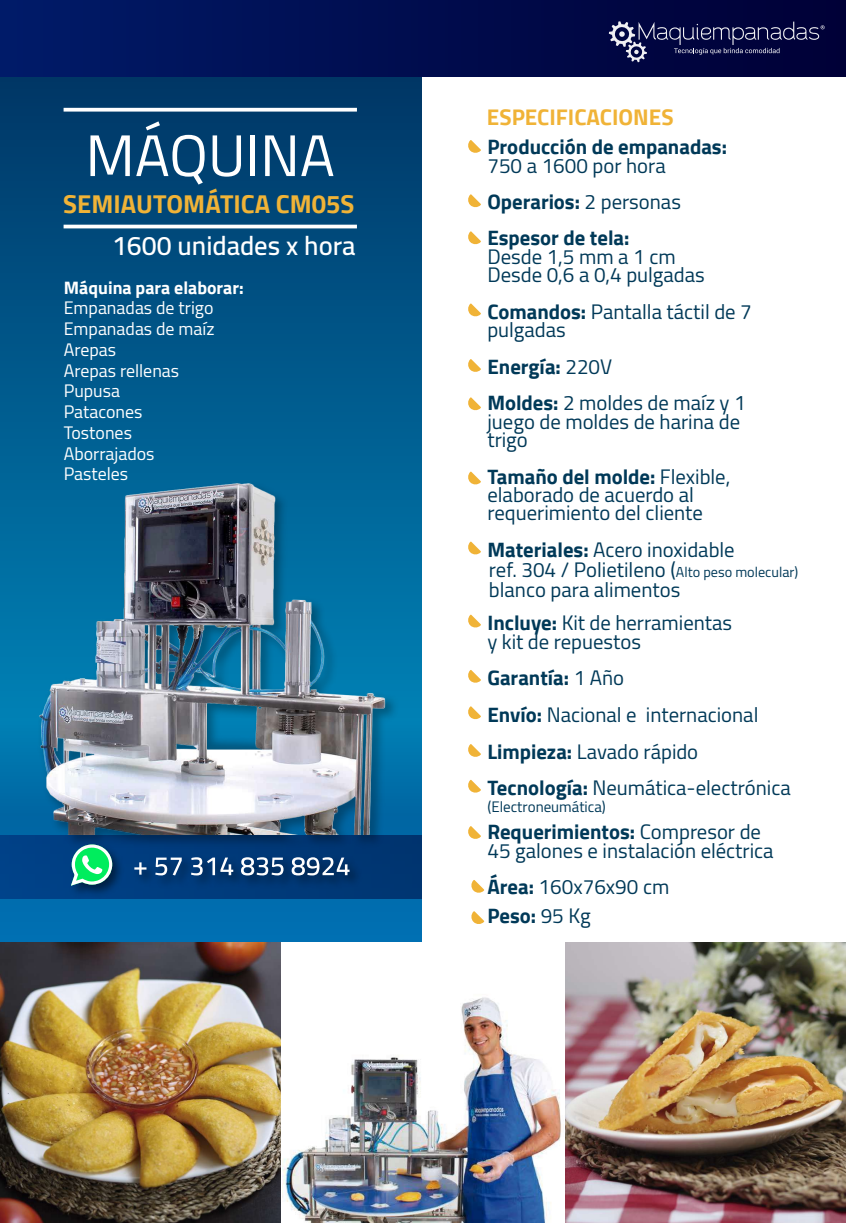
<style>
.page{position:relative;width:846px;height:1223px;background:#fff}
.page>*{position:absolute;margin:0;border:0;box-sizing:border-box;transform-origin:0 0}
.t1{font:58.72px "Cairo";color:#fff}
.t2{font:600 26.62px "Cairo";color:#fff}
.t3{font:700 25.65px "Cairo";color:#f0b337}
.t4{font:700 22.5px "Cairo";color:#f0b337}
.t5{font:20.7px/18.3px "Cairo";color:#003958}
.t6{font:700 20.7px "Cairo";color:#003958}
.t7{font:17.85px/20.8px "Cairo";color:#fff}
.t8{font:700 17.85px "Cairo";color:#fff}
.t9{font:15px "Cairo";color:#003958}
.s1{font-weight:700}
.s2{font-size:14.25px}
</style>
<div class="page">
<svg style="left:0;top:77px;width:421px;height:864px;background:#004f82"></svg>
<div style="left:0;top:0;width:845px;height:77px;background:linear-gradient(to right,#001a68,#000035)"></div>
<div style="left:0;top:835px;width:421px;height:63px;background:linear-gradient(to bottom,#003b7d,#003d7e)"></div>
<img style="left:65px;top:851px;width:301px;height:51px">
<svg style="left:71px;top:851px;width:41px;height:34px"></svg>
<svg style="left:134px;top:862px;width:12px;height:12px"></svg>
<svg style="left:155px;top:857px;width:27px;height:18px"></svg>
<svg style="left:191px;top:857px;width:42px;height:18px"></svg>
<svg style="left:241px;top:857px;width:42px;height:18px"></svg>
<svg style="left:292px;top:857px;width:57px;height:18px"></svg>
<svg style="left:609px;top:21px;width:215px;height:41px;background:#212456"></svg>
<svg style="left:468px;top:140px;width:13px;height:13px"></svg>
<svg style="left:468px;top:194px;width:13px;height:14px"></svg>
<svg style="left:468px;top:231px;width:13px;height:14px"></svg>
<svg style="left:468px;top:303px;width:13px;height:14px"></svg>
<svg style="left:468px;top:359px;width:13px;height:13px"></svg>
<svg style="left:468px;top:397px;width:13px;height:14px"></svg>
<svg style="left:468px;top:471px;width:13px;height:14px"></svg>
<svg style="left:468px;top:541px;width:13px;height:14px"></svg>
<svg style="left:468px;top:614px;width:13px;height:14px"></svg>
<svg style="left:468px;top:670px;width:13px;height:13px"></svg>
<svg style="left:468px;top:706px;width:13px;height:14px"></svg>
<svg style="left:468px;top:744px;width:13px;height:13px"></svg>
<svg style="left:468px;top:779px;width:13px;height:14px"></svg>
<svg style="left:468px;top:826px;width:13px;height:13px"></svg>
<svg style="left:471px;top:880px;width:13px;height:13px"></svg>
<svg style="left:471px;top:911px;width:13px;height:13px"></svg>
<img style="left:33px;top:835px;width:369px;height:16px">
<img style="left:4px;top:424px;width:411px;height:411px">
<svg style="left:64px;top:108px;width:293px;height:4px"></svg>
<hr style="left:64px;top:225px;width:293px;height:3px;background:#fff">
<img style="left:283px;top:942px;width:563px;height:280px">
<img style="left:0;top:942px;width:281px;height:280px">
<h1 class="t1" style="left:85px;top:106px;width:251px">MÁQUINA</h1>
<p class="t3" style="left:63px;top:189px;width:293px">SEMIAUTOMÁTICA CM05S</p>
<p class="t2" style="left:112px;top:223px;width:245px">1600 unidades x hora</p>
<p class="t8" style="left:64px;top:277px;width:181px">Máquina para elaborar:</p>
<p class="t7" style="left:64px;top:297px;width:152px">Empanadas de trigo<br>Empanadas de maíz<br>Arepas<br>Arepas rellenas<br>Pupusa<br>Patacones<br>Tostones<br>Aborrajados<br>Pasteles</p>
<p class="t4" style="left:487px;top:104px;width:188px">ESPECIFICACIONES</p>
<p class="t6" style="left:487px;top:135px;width:241px">Producción de empanadas:</p>
<p class="t5" style="left:487px;top:147px;width:195px;line-height:36.3px">750 a 1600 por hora<br><span class="s1">Operarios:</span> 2 personas<br><span class="s1">Espesor de tela:</span></p>
<p class="t5" style="left:487px;top:247px;width:219px">Desde 1,5 mm a 1 cm<br>Desde 0,6 a 0,4 pulgadas</p>
<p class="t5" style="left:487px;top:302px;width:266px"><span class="s1">Comandos:</span> Pantalla táctil de 7 pulgadas</p>
<p class="t5" style="left:487px;top:348px;width:260px;line-height:36.7px"><span class="s1">Energía:</span> 220V<br><span class="s1">Moldes:</span> 2 moldes de maíz y 1</p>
<p class="t5" style="left:487px;top:412px;width:254px">juego de moldes de harina de trigo</p>
<p class="t5" style="left:487px;top:467px;width:244px"><span class="s1">Tamaño del molde:</span> Flexible, elaborado de acuerdo al requerimiento del cliente</p>
<p class="t5" style="left:487px;top:540px;width:249px"><span class="s1">Materiales:</span> Acero inoxidable</p>
<p class="t5" style="left:489px;top:559px;width:311px;line-height:20.2px">ref. 304 / Polietileno (<span class="s2">Alto peso molecular) </span>blanco para alimentos</p>
<p class="t5" style="left:487px;top:613px;width:246px"><span class="s1">Incluye:</span> Kit de herramientas y kit de repuestos</p>
<p class="t5" style="left:487px;top:659px;width:305px;line-height:36.7px"><span class="s1">Garantía:</span> 1 Año<br><span class="s1">Envío:</span> Nacional e internacional<br><span class="s1">Limpieza:</span> Lavado rápido<br><span class="s1">Tecnología:</span> Neumática-electrónica</p>
<p class="t5" style="left:487px;top:822px;width:288px"><span class="s1">Requerimientos:</span> Compresor de<br>45 galones e instalación eléctrica</p>
<p class="t5" style="left:487px;top:871px;width:183px;line-height:29.9px"><span class="s1">Área:</span> 160x76x90 cm<br><span class="s1">Peso:</span> 95 Kg</p>
<p class="t9" style="left:487px;top:794px;width:120px">(Electroneumática)</p>
</div>
